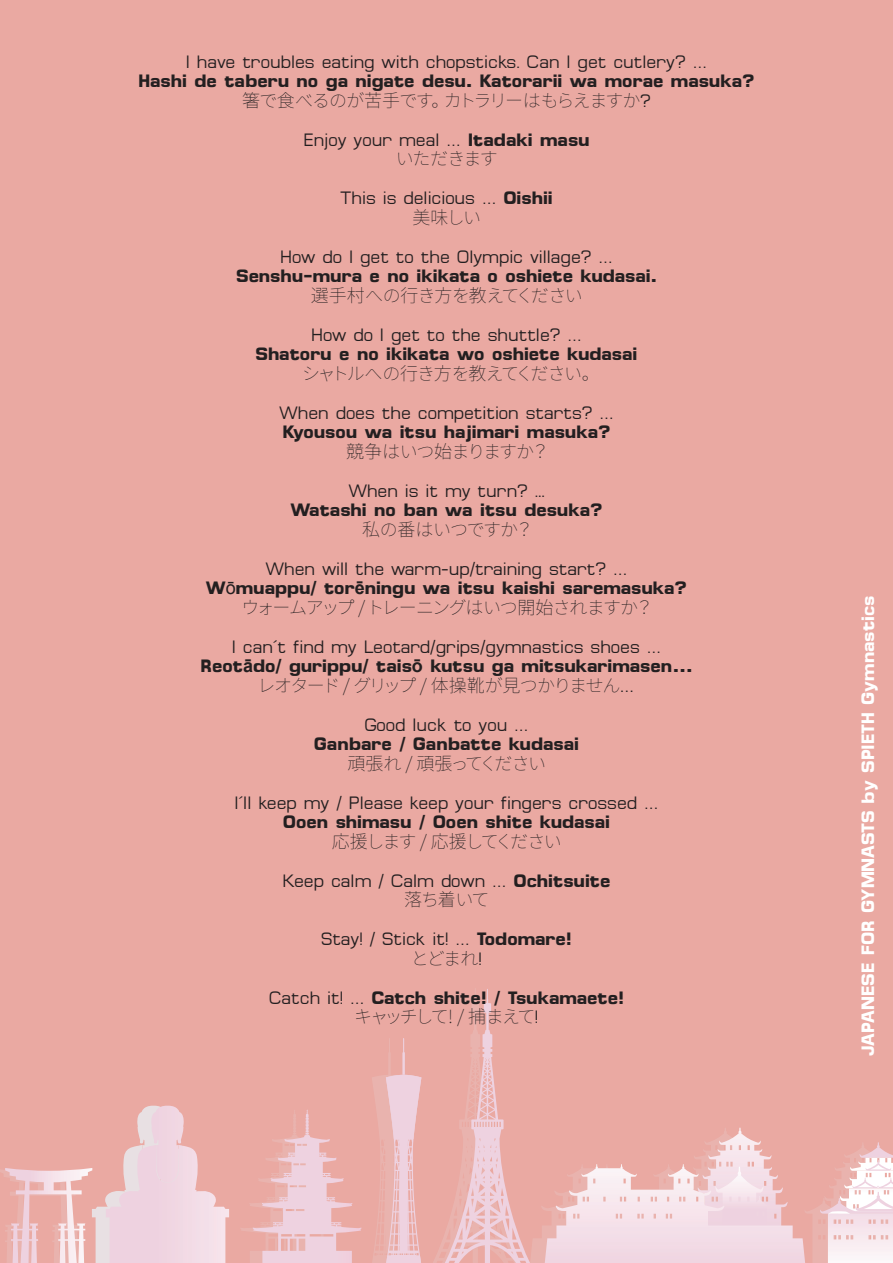
<style>
.page{position:relative;width:893px;height:1263px;background:#eaa9a2}
.page>*{position:absolute;margin:0;border:0;box-sizing:border-box;transform-origin:0 0}
.t1{font:18px "Micro FLF";color:#231f20}
.t2{font:700 18px "Micro FLF";color:#231f20}
.t3{font:200 18px "Source Han Sans JP";letter-spacing:-.07em;color:#231f20}
.t4{font:700 18px "Micro FLF";color:#fff}
.t5{font:200 18px "Source Han Sans JP";letter-spacing:-.09em;color:#231f20}
.t6{font:200 18px "Source Han Sans JP";letter-spacing:-.035em;color:#231f20}
.t7{font:200 18px "Source Han Sans JP";letter-spacing:-.135em;color:#231f20}
.t8{font:200 18px "Source Han Sans JP";letter-spacing:-.045em;color:#231f20}
.t9{font:200 18px "Source Han Sans JP";letter-spacing:-.04em;color:#231f20}
.s1{font-family:"Micro FLF";font-weight:400}
.s2{font-weight:700}
.s3{font-family:"Arial";font-weight:400}
.s4{font-family:"Arial"}
.s5{font-weight:400}
</style>
<div class="page">
<svg style="left:0;top:1105px;width:361px;height:158px"></svg>
<svg style="left:372px;top:989px;width:521px;height:274px"></svg>
<p class="t1" style="left:186px;top:52px;width:523px">I have troubles eating with chopsticks. Can I get cutlery? …</p>
<p class="t2" style="left:138px;top:71px;width:618px">Hashi de taberu no ga nigate desu. Katorarii wa morae masuka?</p>
<p class="t3" style="left:242px;top:90px;width:410px">箸で食べるのが苦手です。カトラリーはもらえますか<span class="s1">?</span></p>
<p class="t1" style="left:303px;top:130px;width:288px">Enjoy your meal … <span class="s2">Itadaki masu</span></p>
<p class="t3" style="left:396px;top:148px;width:104px">いただきます</p>
<p class="t1" style="left:340px;top:188px;width:214px">This is delicious … <span class="s2">Oishii</span></p>
<p class="t3" style="left:412px;top:207px;width:70px">美味しい</p>
<p class="t1" style="left:280px;top:247px;width:334px">How do I get to the Olympic village? …</p>
<p class="t2" style="left:236px;top:266px;width:422px">Senshu-mura e no ikikata o oshiete kudasai.</p>
<p class="t6" style="left:311px;top:285px;width:273px">選手村への行き方を教えてください</p>
<p class="t1" style="left:311px;top:325px;width:272px">How do I get to the shuttle? …</p>
<p class="t2" style="left:256px;top:344px;width:383px">Shatoru e no ikikata wo oshiete kudasai</p>
<p class="t3" style="left:302px;top:363px;width:299px">シャトルへの行き方を教えてください。</p>
<p class="t1" style="left:279px;top:403px;width:336px">When does the competition starts? …</p>
<p class="t2" style="left:282px;top:422px;width:330px">Kyousou wa itsu hajimari masuka?</p>
<p class="t8" style="left:346px;top:441px;width:205px">競争はいつ始まりますか？</p>
<p class="t1" style="left:348px;top:481px;width:198px">When is it my turn? ...</p>
<p class="t2" style="left:290px;top:500px;width:314px">Watashi no ban wa itsu desuka?</p>
<p class="t9" style="left:362px;top:519px;width:173px">私の番はいつですか？</p>
<p class="t1" style="left:265px;top:559px;width:363px">When will the warm-up/training start? …</p>
<p class="t2" style="left:206px;top:578px;width:483px">W<span class="s3">ō</span>muappu/ tor<span class="s4">ē</span>ningu wa itsu kaishi saremasuka?</p>
<p class="t3" style="left:242px;top:597px;width:413px">ウォームアップ / トレーニングはいつ開始されますか？</p>
<p class="t1" style="left:232px;top:637px;width:431px">I can´t find my Leotard/grips/gymnastics shoes …</p>
<p class="t2" style="left:201px;top:656px;width:493px">Reot<span class="s4">ā</span>do/ gurippu/ tais<span class="s4">ō</span> kutsu ga mitsukarimasen…</p>
<p class="t3" style="left:258px;top:675px;width:378px">レオタード / グリップ / 体操靴が見つかりません<span class="s1">…</span></p>
<p class="t1" style="left:364px;top:715px;width:166px">Good luck to you …</p>
<p class="t2" style="left:314px;top:734px;width:267px">Ganbare / Ganbatte kudasai</p>
<p class="t5" style="left:347px;top:753px;width:200px">頑張れ / 頑張ってください</p>
<p class="t1" style="left:235px;top:793px;width:425px">I´ll keep my / Please keep your fingers crossed …</p>
<p class="t2" style="left:283px;top:812px;width:329px">Ooen shimasu / Ooen shite kudasai</p>
<p class="t5" style="left:332px;top:831px;width:232px">応援します / 応援してください</p>
<p class="t1" style="left:283px;top:871px;width:329px">Keep calm / Calm down … <span class="s2">Ochitsuite</span></p>
<p class="t3" style="left:404px;top:889px;width:87px">落ち着いて</p>
<p class="t1" style="left:321px;top:929px;width:252px">Stay! / Stick it! … <span class="s2">Todomare!</span></p>
<p class="t3" style="left:411px;top:948px;width:73px">とどまれ<span class="s1">!</span></p>
<p class="t2" style="left:269px;top:987px;width:357px"><span class="s5">Catch it! …</span> Catch shite! / Tsukamaete!</p>
<p class="t7" style="left:354px;top:1006px;width:185px">キャッチして! / 捕まえて<span class="s1">!</span></p>
<p class="t4" style="left:858px;top:1056px;width:462px;rotate:-90deg">JAPANESE FOR GYMNASTS by SPIETH Gymnastics</p>
</div>
